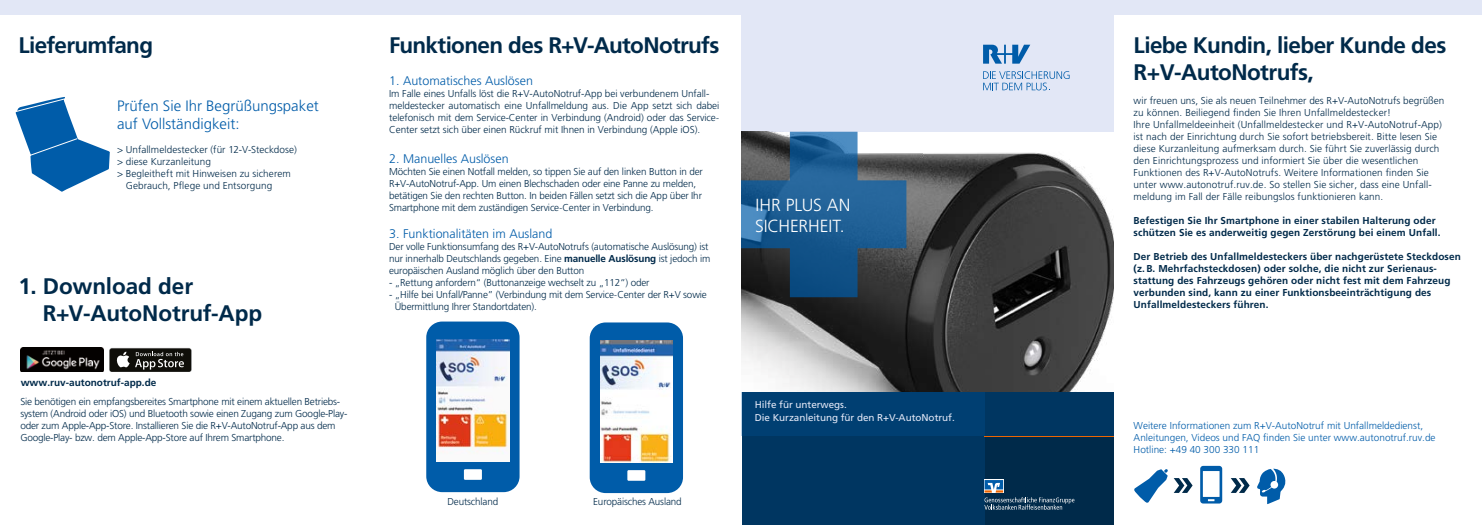
<style>
.page{position:relative;width:1482px;height:525px;background:#fff}
.page>*{position:absolute;margin:0;border:0;box-sizing:border-box;transform-origin:0 0}
.t1{font:700 22.5px/27px "Frutiger";letter-spacing:-.025em;color:#002a4a}
.t2{font:700 22.5px/27px "Frutiger";letter-spacing:-.005em;color:#002a4a}
.t3{font:300 17.5px/21px "Frutiger LT Std";color:#fff}
.t4{font:300 15px/18px "Frutiger";color:#005ca9}
.t5{font:300 12.5px "Frutiger";color:#005ca9}
.t6{font:300 10px/12px "Frutiger";letter-spacing:-.005em;color:#002a4a}
.t7{font:700 10px/12px "Frutiger";letter-spacing:.01em;color:#002a4a}
.t8{font:300 10px/12px "Frutiger";color:#005ca9}
.t9{font:9.88px/13px "Frutiger LT Std";letter-spacing:-.005em;color:#e2e7f6}
.s1{font-family:"Minion Pro";font-weight:400}
.s2{font-weight:700}
</style>
<div class="page">
<svg style="left:15px;top:97px;width:95px;height:95px"></svg>
<svg style="left:426px;top:321px;width:93px;height:171px;background:#186bb1"></svg>
<img style="left:436px;top:339px;width:73px;height:122px">
<svg style="left:589px;top:322px;width:94px;height:171px;background:#1a6cb1"></svg>
<img style="left:600px;top:340px;width:72px;height:122px">
<svg style="left:1134px;top:469px;width:33px;height:33px"></svg>
<svg style="left:1257px;top:468px;width:29px;height:36px"></svg>
<svg style="left:1173px;top:478px;width:19px;height:14px"></svg>
<svg style="left:1230px;top:478px;width:19px;height:14px"></svg>
<svg style="left:1200px;top:465px;width:21px;height:38px"></svg>
<div style="left:741px;top:0;width:372px;height:132px;background:#e2e7f6"></div>
<div style="left:0;top:0;width:741px;height:14px;background:#e2e7f6"></div>
<div style="left:1113px;top:0;width:368px;height:14px;background:#e2e7f6"></div>
<img style="left:741px;top:152px;width:372px;height:240px">
<div style="left:742px;top:392px;width:371px;height:132px;background:#002a4a"></div>
<div style="left:742px;top:392px;width:242px;height:132px;background:#003661"></div>
<div style="left:741px;top:392px;width:372px;height:43px;background:linear-gradient(to right,#004278,#003661)"></div>
<hr style="left:984px;top:435px;width:129px;height:1px;background:#ec6502">
<svg style="left:741px;top:132px;width:165px;height:165px;background:#315b7d"></svg>
<svg style="left:984px;top:479px;width:19px;height:1px"></svg>
<svg style="left:984px;top:480px;width:90px;height:29px"></svg>
<img style="left:20px;top:347px;width:83px;height:24px">
<svg style="left:109px;top:348px;width:83px;height:23px;background:#3f3e3a"></svg>
<svg style="left:983px;top:45px;width:47px;height:19px"></svg>
<svg style="left:983px;top:71px;width:86px;height:19px"></svg>
<h1 class="t1" style="left:19px;top:31px;width:136px">Lieferumfang</h1>
<h3 class="t4" style="left:117px;top:97px;width:203px">Prüfen Sie Ihr Begrüßungspaket auf Vollständigkeit:</h3>
<p class="t6" style="left:117px;top:143px;width:181px">&gt; Unfallmeldestecker (für 12-V-Steckdose)</p>
<p class="t6" style="left:117px;top:155px;width:95px">&gt; diese Kurzanleitung</p>
<p class="t6" style="left:117px;top:167px;width:175px">&gt; Begleitheft mit Hinweisen zu sicherem</p>
<p class="t6" style="left:126px;top:179px;width:148px">Gebrauch, Pflege und Entsorgung</p>
<h1 class="t2" style="left:43px;top:272px;width:221px;text-indent:-24px">1. Download der<br>R+V-AutoNotruf-App</h1>
<p class="t7" style="left:21px;top:376px;width:137px">www.ruv-autonotruf-app.de</p>
<p class="t6" style="left:20px;top:395px;width:328px">Sie benötigen ein empfangsbereites Smartphone mit einem aktuellen Betriebs&shy;system (Android oder iOS) und Bluetooth sowie einen Zugang zum Google-Play&shy;oder zum Apple-App-Store. Installieren Sie die R+V-AutoNotruf-App aus dem Google-Play- bzw. dem Apple-App-Store auf Ihrem Smartphone.</p>
<h1 class="t1" style="left:389px;top:31px;width:332px">Funktionen des R+V-AutoNotrufs</h1>
<p class="t5" style="left:389px;top:74px;width:145px">1. Automatisches Auslösen</p>
<p class="t6" style="left:389px;top:88px;width:332px">Im Falle eines Unfalls löst die R+V-AutoNotruf-App bei verbundenem Unfall&shy;meldestecker automatisch eine Unfallmeldung aus. Die App setzt sich dabei telefonisch mit dem Service-Center in Verbindung (Android) oder das Service<span class="s1">-</span>Center setzt sich über einen Rückruf mit Ihnen in Verbindung (Apple iOS).</p>
<p class="t5" style="left:389px;top:152px;width:121px">2. Manuelles Auslösen</p>
<p class="t6" style="left:389px;top:166px;width:315px">Möchten Sie einen Notfall melden, so tippen Sie auf den linken Button in der R+V-AutoNotruf-App. Um einen Blechschaden oder eine Panne zu melden, betätigen Sie den rechten Button. In beiden Fällen setzt sich die App über Ihr Smartphone mit dem zuständigen Service<span class="s1">-</span>Center in Verbindung.</p>
<p class="t5" style="left:389px;top:227px;width:165px">3. Funktionalitäten im Ausland</p>
<p class="t6" style="left:389px;top:241px;width:323px">Der volle Funktionsumfang des R+V-AutoNotrufs (automatische Auslösung) ist nur innerhalb Deutschlands gegeben. Eine <span class="s2">manuelle Auslösung</span> ist jedoch im europäischen Ausland möglich über den Button</p>
<p class="t6" style="left:389px;top:277px;width:262px">- „Rettung anfordern“ (Buttonanzeige wechselt zu „112“) oder</p>
<p class="t6" style="left:395px;top:289px;width:313px;line-height:11.4px;text-indent:-6px">- „Hilfe bei Unfall/Panne” (Verbindung mit dem Service<span class="s1">-</span>Center der R+V sowie<br>Übermittlung Ihrer Standortdaten).</p>
<p class="t6" style="left:447px;top:495px;width:52px">Deutschland</p>
<p class="t6" style="left:593px;top:495px;width:90px">Europäisches Ausland</p>
<h2 class="t3" style="left:755px;top:195px;width:97px">IHR PLUS AN<br>SICHERHEIT.</h2>
<p class="t9" style="left:754px;top:398px;width:201px">Hilfe für unterwegs.<br>Die Kurzanleitung für den R+V-AutoNotruf.</p>
<h1 class="t1" style="left:1133px;top:31px;width:314px">Liebe Kundin, lieber Kunde des<br>R+V-AutoNotrufs,</h1>
<p class="t6" style="left:1133px;top:94px;width:312px">wir freuen uns, Sie als neuen Teilnehmer des R+V-AutoNotrufs begrüßen zu können. Beiliegend finden Sie Ihren Unfallmeldestecker!<br>Ihre Unfallmeldeeinheit (Unfallmeldestecker und R+V-AutoNotruf-App) ist nach der Einrichtung durch Sie sofort betriebsbereit. Bitte lesen Sie diese Kurzanleitung aufmerksam durch. Sie führt Sie zuverlässig durch den Einrichtungsprozess und informiert Sie über die wesentlichen Funktionen des R+V-AutoNotrufs. Weitere Informationen finden Sie unter www.autonotruf.ruv.de. So stellen Sie sicher, dass eine Unfall&shy;meldung im Fall der Fälle reibungslos funktionieren kann.</p>
<p class="t7" style="left:1133px;top:214px;width:308px">Befestigen Sie Ihr Smartphone in einer stabilen Halterung oder schützen Sie es anderweitig gegen Zerstörung bei einem Unfall.</p>
<p class="t7" style="left:1133px;top:250px;width:329px">Der Betrieb des Unfallmeldesteckers über nachgerüstete Steckdosen (z.B. Mehrfachsteckdosen) oder solche, die nicht zur Serienaus&shy;stattung des Fahrzeugs gehören oder nicht fest mit dem Fahrzeug verbunden sind, kann zu einer Funktionsbeeinträchtigung des Unfallmeldesteckers führen.</p>
<p class="t8" style="left:1133px;top:419px;width:303px">Weitere Informationen zum R+V-AutoNotruf mit Unfallmeldedienst,<br>Anleitungen, Videos und FAQ finden Sie unter www.autonotruf.ruv.de<br>Hotline: +49 40 300 330 111</p>
</div>
